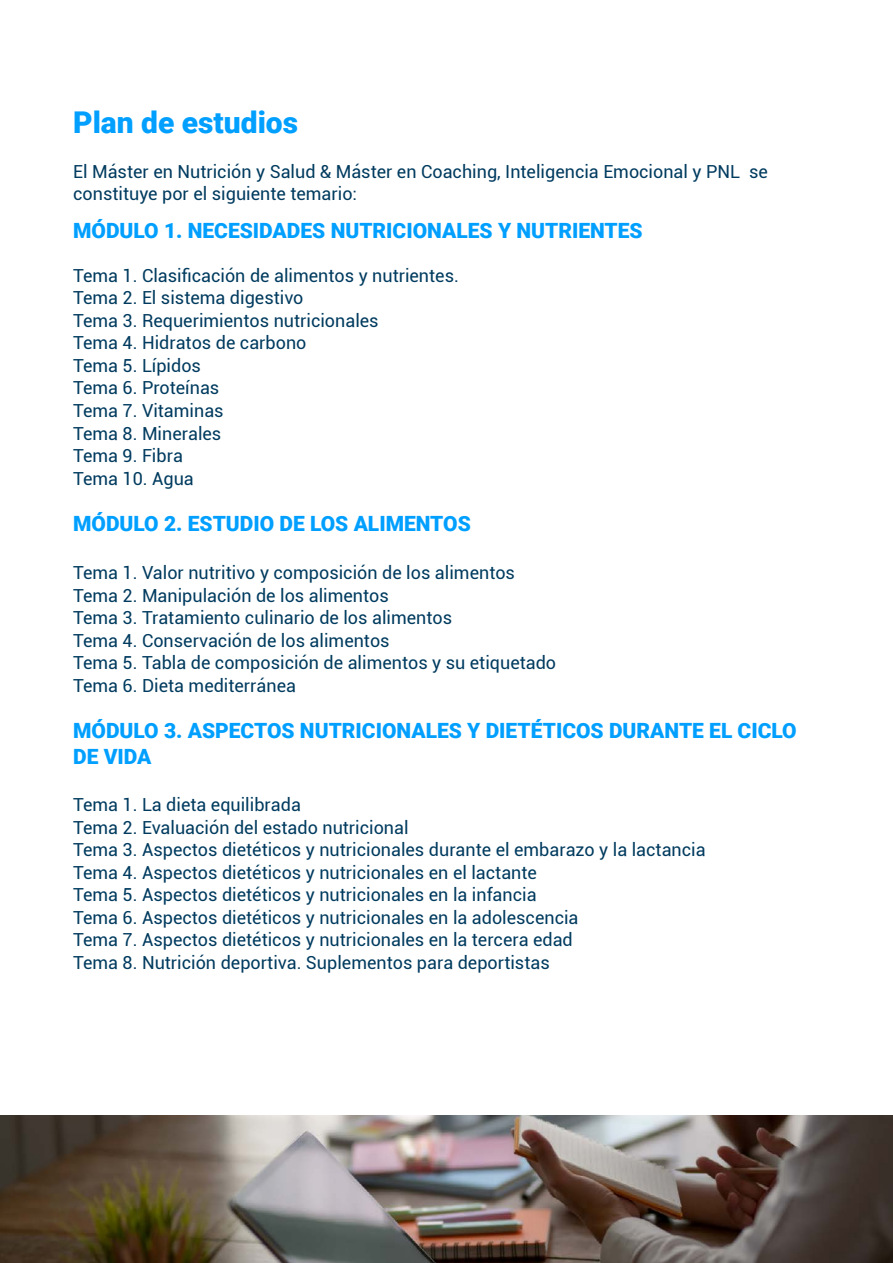
<style>
.page{position:relative;width:893px;height:1263px;background:#fff}
.page>*{position:absolute;margin:0;border:0;box-sizing:border-box;transform-origin:0 0}
.t1{font:900 30px "Roboto";color:#019fff}
.t2{font:900 21px/25.2px "Roboto";color:#019fff}
.t3{font:18px/22.5px "Roboto";color:#003b5f}
</style>
<div class="page">
<img style="left:0;top:1116px;width:892px;height:147px">
<h1 class="t1" style="left:73px;top:101px;width:227px">Plan de estudios</h1>
<p class="t3" style="left:73px;top:160px;width:696px;line-height:21.6px">El Máster en Nutrición y Salud &amp; Máster en Coaching, Inteligencia Emocional y PNL se constituye por el siguiente temario:</p>
<p class="t2" style="left:73px;top:217px;width:571px">MÓDULO 1. NECESIDADES NUTRICIONALES Y NUTRIENTES</p>
<p class="t3" style="left:73px;top:264px;width:387px">Tema 1. Clasificación de alimentos y nutrientes.<br>Tema 2. El sistema digestivo<br>Tema 3. Requerimientos nutricionales<br>Tema 4. Hidratos de carbono<br>Tema 5. Lípidos<br>Tema 6. Proteínas<br>Tema 7. Vitaminas<br>Tema 8. Minerales<br>Tema 9. Fibra<br>Tema 10. Agua</p>
<p class="t2" style="left:73px;top:510px;width:399px">MÓDULO 2. ESTUDIO DE LOS ALIMENTOS</p>
<p class="t3" style="left:73px;top:561px;width:485px">Tema 1. Valor nutritivo y composición de los alimentos Tema 2. Manipulación de los alimentos<br>Tema 3. Tratamiento culinario de los alimentos<br>Tema 4. Conservación de los alimentos<br>Tema 5. Tabla de composición de alimentos y su etiquetado Tema 6. Dieta mediterránea</p>
<p class="t2" style="left:73px;top:717px;width:725px">MÓDULO 3. ASPECTOS NUTRICIONALES Y DIETÉTICOS DURANTE EL CICLO<br>DE VIDA</p>
<p class="t3" style="left:73px;top:793px;width:634px">Tema 1. La dieta equilibrada<br>Tema 2. Evaluación del estado nutricional<br>Tema 3. Aspectos dietéticos y nutricionales durante el embarazo y la lactancia Tema 4. Aspectos dietéticos y nutricionales en el lactante<br>Tema 5. Aspectos dietéticos y nutricionales en la infancia<br>Tema 6. Aspectos dietéticos y nutricionales en la adolescencia<br>Tema 7. Aspectos dietéticos y nutricionales en la tercera edad<br>Tema 8. Nutrición deportiva. Suplementos para deportistas</p>
</div>
